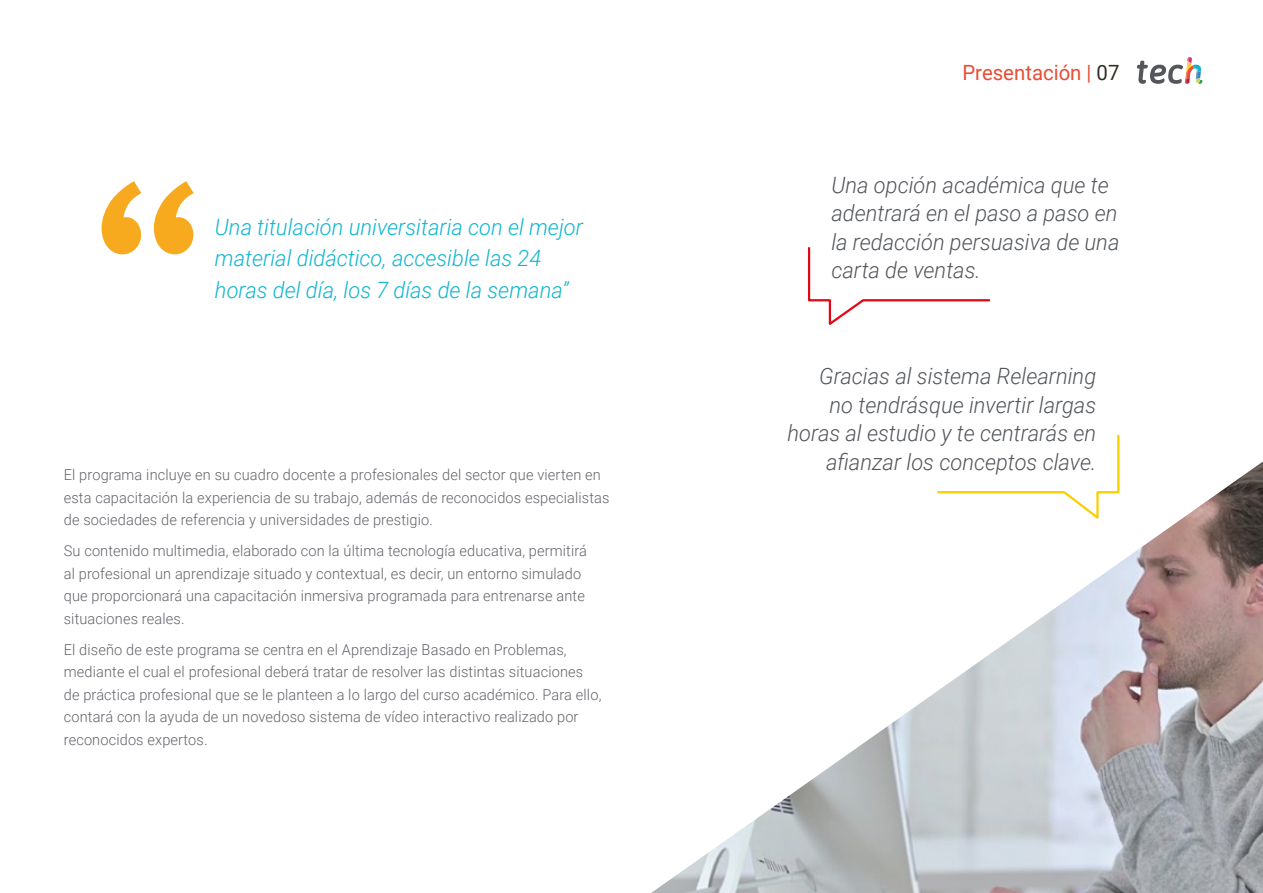
<style>
.page{position:relative;width:1263px;height:893px;background:#fff}
.page>*{position:absolute;margin:0;border:0;box-sizing:border-box;transform-origin:0 0}
.t1{font:italic 300 22.5px/28.5px "Roboto";color:#52555b;text-align:right}
.t2{font:italic 300 22.5px/31.5px "Roboto";color:#0fb6cf}
.t3{font:21px "Roboto";color:#e94d35}
.t4{font:300 15px/22.5px "Roboto";letter-spacing:.01em;color:#61646a}
.s1{color:#312e20}
</style>
<div class="page">
<svg style="left:102px;top:181px;width:92px;height:73px"></svg>
<img style="left:651px;top:461px;width:612px;height:432px">
<svg style="left:935px;top:434px;width:185px;height:88px"></svg>
<svg style="left:807px;top:247px;width:184px;height:78px"></svg>
<svg style="left:1137px;top:57px;width:65px;height:27px"></svg>
<h1 class="t2" style="left:215px;top:210px;width:370px">Una titulación universitaria con el mejor material didáctico, accesible las 24 horas del día, los 7 días de la semana”</h1>
<p class="t4" style="left:64px;top:463px;width:547px">El programa incluye en su cuadro docente a profesionales del sector que vierten en esta capacitación la experiencia de su trabajo, además de reconocidos especialistas de sociedades de referencia y universidades de prestigio.</p>
<p class="t4" style="left:64px;top:539px;width:525px">Su contenido multimedia, elaborado con la última tecnología educativa, permitirá al profesional un aprendizaje situado y contextual, es decir, un entorno simulado que proporcionará una capacitación inmersiva programada para entrenarse ante situaciones reales.</p>
<p class="t4" style="left:64px;top:637px;width:539px">El diseño de este programa se centra en el Aprendizaje Basado en Problemas, mediante el cual el profesional deberá tratar de resolver las distintas situaciones de práctica profesional que se le planteen a lo largo del curso académico. Para ello, contará con la ayuda de un novedoso sistema de vídeo interactivo realizado por reconocidos expertos.</p>
<h2 class="t3" style="left:962px;top:57px;width:159px">Presentación | <span class="s1">07</span></h2>
<h1 class="t1" style="left:831px;top:169px;width:289px;text-align:left">Una opción académica que te adentrará en el paso a paso en la redacción persuasiva de una carta de ventas.</h1>
<h1 class="t1" style="left:787px;top:361px;width:310px">Gracias al sistema Relearning<br>no tendrásque invertir largas horas al estudio y te centrarás en afianzar los conceptos clave.</h1>
</div>
